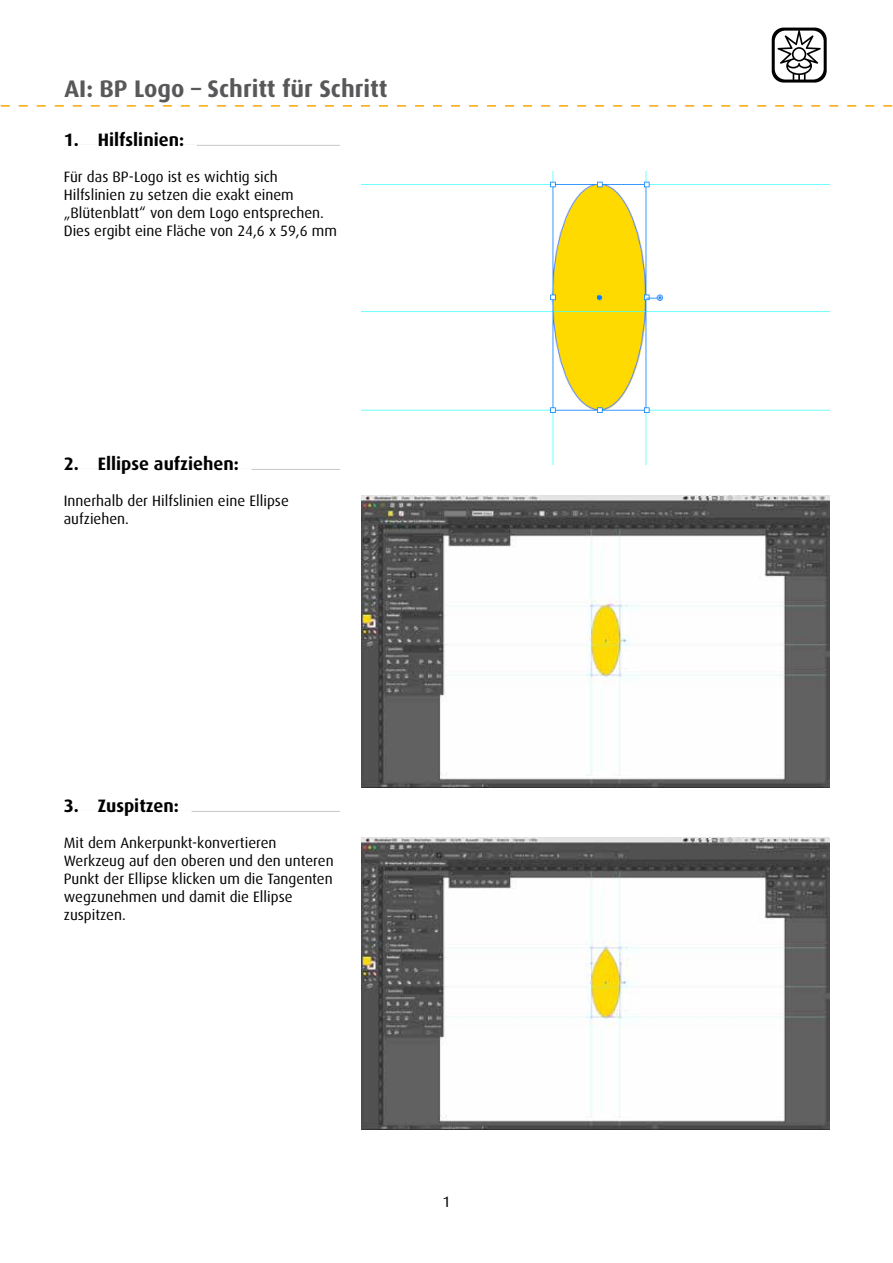
<style>
.page{position:relative;width:893px;height:1263px;background:#fff}
.page>*{position:absolute;margin:0;border:0;box-sizing:border-box;transform-origin:0 0}
.t1{font:700 24px "Dax";color:#58585a}
.t2{font:700 18px "Dax";color:#000}
.t3{font:15px/18px "Dax";color:#000}
</style>
<div class="page">
<svg style="left:0;top:27px;width:893px;height:80px"></svg>
<svg style="left:772px;top:28px;width:55px;height:55px"></svg>
<hr style="left:64px;top:145px;width:276px;height:1px;background:#c6c7c8">
<hr style="left:55px;top:145px;width:142px;height:1px;background:#fff">
<hr style="left:64px;top:469px;width:276px;height:1px;background:#c6c7c8">
<hr style="left:55px;top:469px;width:197px;height:1px;background:#fff">
<hr style="left:64px;top:811px;width:276px;height:1px;background:#c6c7c8">
<hr style="left:55px;top:811px;width:137px;height:1px;background:#fff">
<img style="left:361px;top:171px;width:468px;height:293px">
<img style="left:361px;top:495px;width:468px;height:293px">
<img style="left:361px;top:837px;width:468px;height:293px">
<h1 class="t1" style="left:65px;top:75px;width:324px">AI: BP Logo – Schritt für Schritt</h1>
<p class="t2" style="left:64px;top:129px;width:122px">1. Hilfslinien:</p>
<p class="t3" style="left:64px;top:168px;width:275px">Für das BP-Logo ist es wichtig sich Hilfslinien zu setzen die exakt einem „Blütenblatt“ von dem Logo entsprechen.<br>Dies ergibt eine Fläche von 24,6 x 59,6 mm</p>
<p class="t2" style="left:64px;top:453px;width:177px">2. Ellipse aufziehen:</p>
<p class="t3" style="left:64px;top:492px;width:227px">Innerhalb der Hilfslinien eine Ellipse aufziehen.</p>
<p class="t2" style="left:64px;top:795px;width:117px">3. Zuspitzen:</p>
<p class="t3" style="left:64px;top:834px;width:271px">Mit dem Ankerpunkt-konvertieren<br>Werkzeug auf den oberen und den unteren<br>Punkt der Ellipse klicken um die Tangenten wegzunehmen und damit die Ellipse zuspitzen.</p>
<p class="t3" style="left:442px;top:1192px;width:9px">1</p>
</div>
